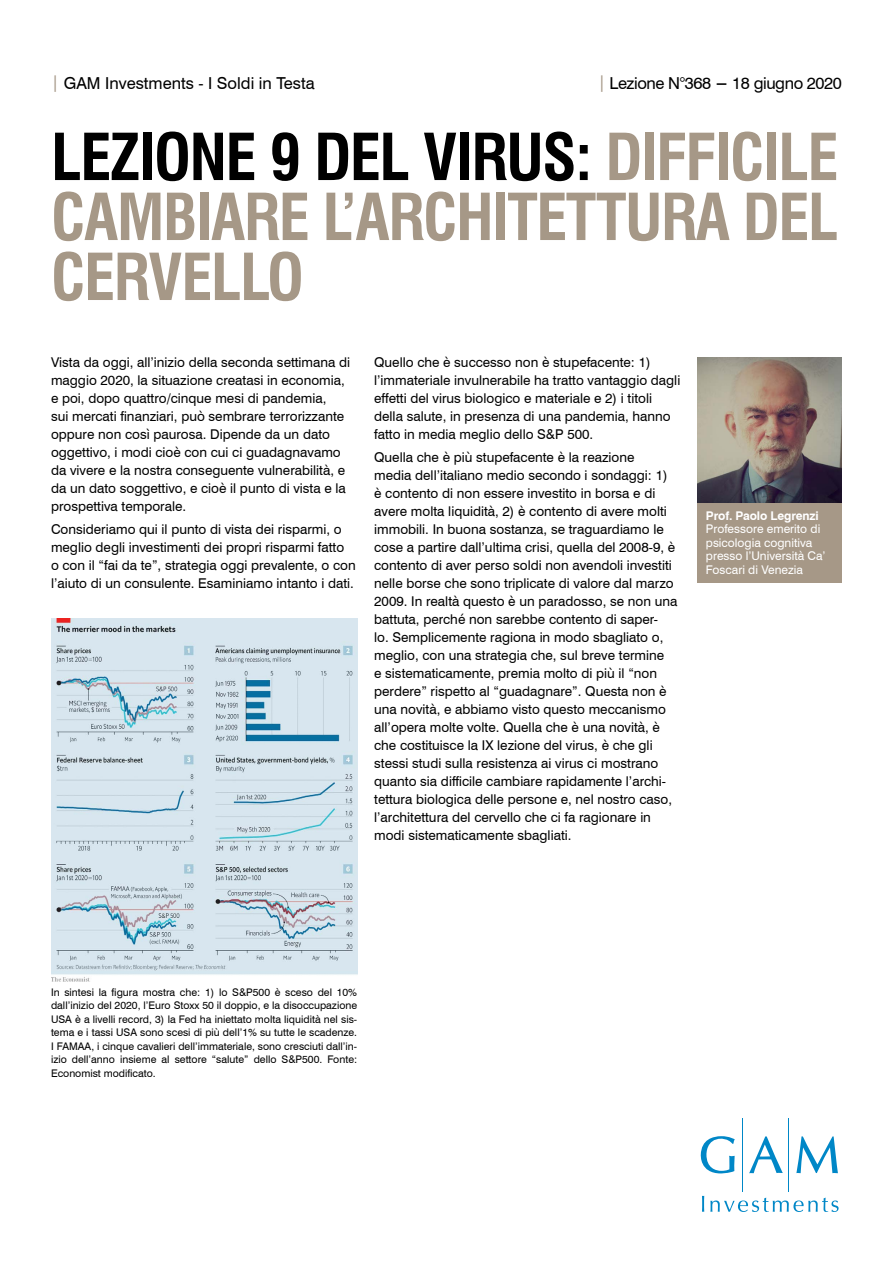
<style>
.page{position:relative;width:893px;height:1263px;background:#fff}
.page>*{position:absolute;margin:0;border:0;box-sizing:border-box;transform-origin:0 0}
.t1{font:700 condensed 63px/60px "Swiss 721 BT";letter-spacing:-.025em;color:#a69887;text-align:justify}
.t2{font:16.5px "Swiss 721 BT";color:#000}
.t3{font:16.5px "Swiss 721 BT";letter-spacing:-.025em;color:#000}
.DISCLAIMER{font:13.5px/18px "Swiss 721 BT";color:#000}
.t4{font:12px/13.5px "Swiss 721 BT";color:#fff}
.DISCLAIMER-2{font:10.5px/13.5px "Swiss 721 BT";color:#000;text-align:justify}
.s1{color:#a69887}
.s2{font-weight:700}
.s3{color:#000}
</style>
<div class="page">
<img style="left:51px;top:619px;width:306px;height:363px">
<div style="left:697px;top:502px;width:145px;height:81px;background:#a69887"></div>
<img style="left:697px;top:357px;width:145px;height:145px">
<hr style="left:742px;top:1118px;width:1px;height:74px;background:#0087c7">
<hr style="left:789px;top:1118px;width:1px;height:74px;background:#0087c7">
<svg style="left:701px;top:1136px;width:34px;height:37px"></svg>
<svg style="left:749px;top:1136px;width:34px;height:37px"></svg>
<svg style="left:796px;top:1136px;width:42px;height:37px"></svg>
<svg style="left:702px;top:1196px;width:2px;height:16px"></svg>
<svg style="left:710px;top:1197px;width:128px;height:15px"></svg>
<p class="t2" style="left:51px;top:73px;width:265px"><span class="s1">|</span> GAM Investments - I Soldi in Testa</p>
<p class="t3" style="left:598px;top:73px;width:246px"><span class="s1">|</span> Lezione N°368 <span class="s2">−</span> 18 giugno 2020</p>
<p class="t1" style="left:51px;top:127px;width:789px"><span class="s3">LEZIONE 9 DEL VIRUS:</span> DIFFICILE CAMBIARE L’ARCHITETTURA DEL CERVELLO</p>
<p class="DISCLAIMER" style="left:51px;top:354px;width:301px">Vista da oggi, all’inizio della seconda settimana di maggio 2020, la situazione creatasi in economia, e poi, dopo quattro/cinque mesi di pandemia,<br>sui mercati finanziari, può sembrare terrorizzante oppure non così paurosa. Dipende da un dato oggettivo, i modi cioè con cui ci guadagnavamo da vivere e la nostra conseguente vulnerabilità, e da un dato soggettivo, e cioè il punto di vista e la prospettiva temporale.</p>
<p class="DISCLAIMER" style="left:51px;top:520px;width:306px">Consideriamo qui il punto di vista dei risparmi, o meglio degli investimenti dei propri risparmi fatto<br>o con il “fai da te”, strategia oggi prevalente, o con l’aiuto di un consulente. Esaminiamo intanto i dati.</p>
<p class="DISCLAIMER" style="left:374px;top:354px;width:308px">Quello che è successo non è stupefacente: 1) l’immateriale invulnerabile ha tratto vantaggio dagli effetti del virus biologico e materiale e 2) i titoli della salute, in presenza di una pandemia, hanno fatto in media meglio dello S&amp;P 500.</p>
<p class="DISCLAIMER" style="left:374px;top:448px;width:305px">Quella che è più stupefacente è la reazione<br>media dell’italiano medio secondo i sondaggi: 1) è contento di non essere investito in borsa e di avere molta liquidità, 2) è contento di avere molti immobili. In buona sostanza, se traguardiamo le cose a partire dall’ultima crisi, quella del 2008-9, è contento di aver perso soldi non avendoli investiti nelle borse che sono triplicate di valore dal marzo 2009. In realtà questo è un paradosso, se non una battuta, perché non sarebbe contento di saper-<br>lo. Semplicemente ragiona in modo sbagliato o, meglio, con una strategia che, sul breve termine<br>e sistematicamente, premia molto di più il “non perdere” rispetto al “guadagnare”. Questa non è una novità, e abbiamo visto questo meccanismo all’opera molte volte. Quella che è una novità, è che costituisce la IX lezione del virus, è che gli stessi studi sulla resistenza ai virus ci mostrano quanto sia difficile cambiare rapidamente l’archi&shy;tettura biologica delle persone e, nel nostro caso, l’architettura del cervello che ci fa ragionare in modi sistematicamente sbagliati.</p>
<p class="t4" style="left:706px;top:509px;width:121px"><span class="s2">Prof. Paolo Legrenzi<br></span>Professore emerito di psicologia cognitiva presso l’Università Ca’<br>Foscari di Venezia</p>
<p class="DISCLAIMER-2" style="left:51px;top:985px;width:308px">In sintesi la figura mostra che: 1) lo S&amp;P500 è sceso del 10% dall’inizio del 2020, l’Euro Stoxx 50 il doppio, e la disoccupazione USA è a livelli record, 3) la Fed ha iniettato molta liquidità nel sis&shy;tema e i tassi USA sono scesi di più dell’1% su tutte le scadenze.<br>I FAMAA, i cinque cavalieri dell’immateriale, sono cresciuti dall’in&shy;izio dell’anno insieme al settore “salute” dello S&amp;P500. Fonte:<br>Economist modificato.</p>
</div>
